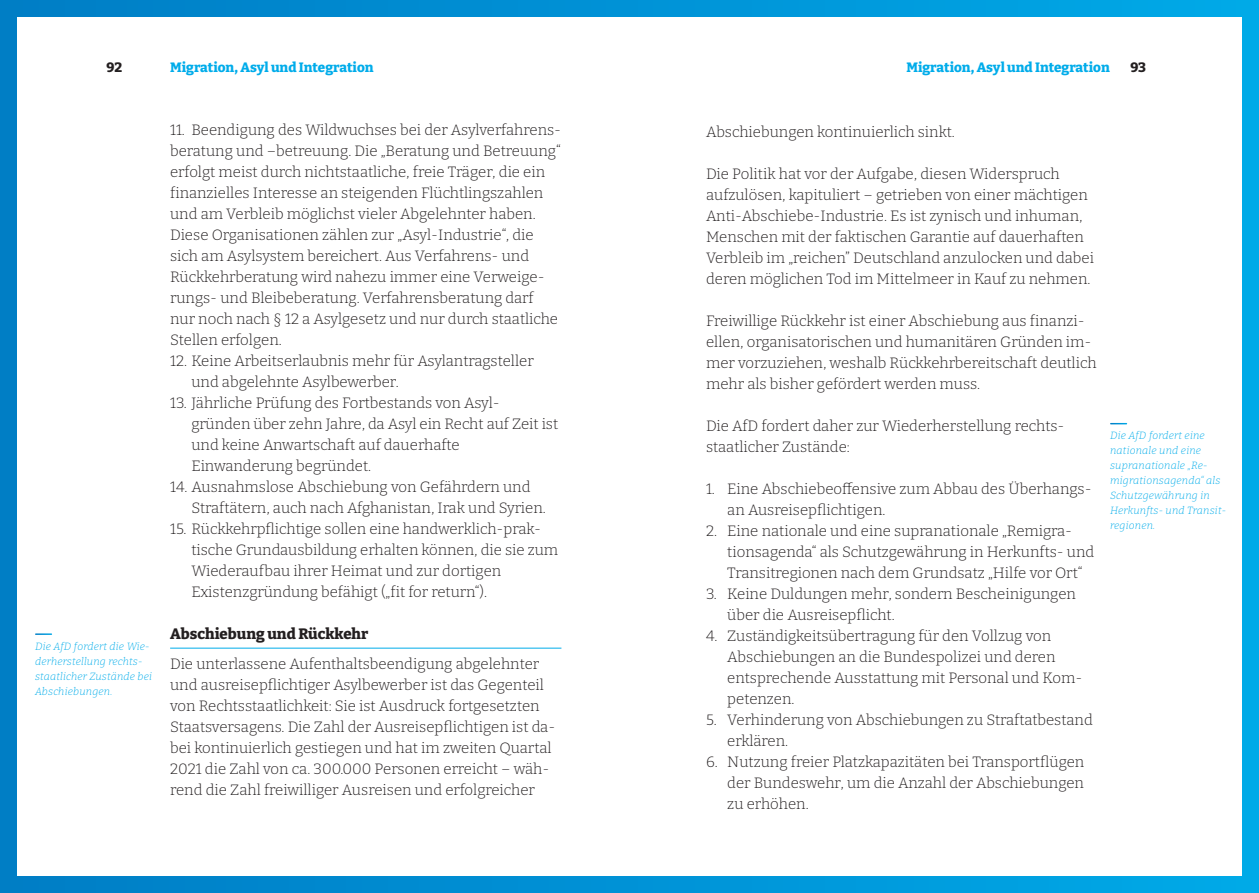
<style>
.page{position:relative;width:1259px;height:893px;background:#fff}
.page>*{position:absolute;margin:0;border:0;box-sizing:border-box;transform-origin:0 0}
.t1{font:300 15px/21px "Bitter";color:#231f20}
.t2{font:800 15px "Bitter";color:#231f20}
.t3{font:800 13.5px "Bitter";color:#00acea}
.t4{font:800 13.5px "Bitter";color:#231f20}
.t5{font:italic 300 10.5px/15px "Bitter";letter-spacing:.02em;color:#00acea}
</style>
<div class="page">
<div style="left:0;top:0;width:1259px;height:893px;background:linear-gradient(to right,#007dc5,#00a9e8)"></div>
<div style="left:17px;top:17px;width:1225px;height:859px;background:#fff"></div>
<hr style="left:170px;top:648px;width:391px;height:1px;background:#00acea">
<svg style="left:1110px;top:423px;width:17px;height:1px"></svg>
<svg style="left:35px;top:633px;width:17px;height:2px"></svg>
<p class="t4" style="left:106px;top:59px;width:17px">92</p>
<p class="t3" style="left:170px;top:59px;width:205px">Migration, Asyl und Integration</p>
<p class="t5" style="left:35px;top:638px;width:119px">Die AfD fordert die Wie&shy;derherstellung rechts&shy;staatlicher Zustände bei<br>Abschiebungen.</p>
<p class="t1" style="left:170px;top:119px;width:392px">11. Beendigung des Wildwuchses bei der Asylverfahrens&shy;beratung und –betreuung. Die „Beratung und Betreuung“ erfolgt meist durch nichtstaatliche, freie Träger, die ein finanzielles Interesse an steigenden Flüchtlingszahlen und am Verbleib möglichst vieler Abgelehnter haben.<br>Diese Organisationen zählen zur „Asyl-Industrie“, die sich am Asylsystem bereichert. Aus Verfahrens- und Rückkehrberatung wird nahezu immer eine Verweige&shy;rungs- und Bleibeberatung. Verfahrensberatung darf nur noch nach § 12 a Asylgesetz und nur durch staatliche Stellen erfolgen.</p>
<p class="t1" style="left:191px;top:350px;width:344px;text-indent:-21px">12. Keine Arbeitserlaubnis mehr für Asylantragsteller und abgelehnte Asylbewerber.</p>
<p class="t1" style="left:191px;top:392px;width:368px;text-indent:-21px">13. Jährliche Prüfung des Fortbestands von Asyl&shy;gründen über zehn Jahre, da Asyl ein Recht auf Zeit ist und keine Anwartschaft auf dauerhafte Einwanderung begründet.</p>
<p class="t1" style="left:191px;top:476px;width:356px;text-indent:-21px">14. Ausnahmslose Abschiebung von Gefährdern und<br>Straftätern, auch nach Afghanistan, Irak und Syrien.</p>
<p class="t1" style="left:191px;top:518px;width:368px;text-indent:-21px">15. Rückkehrpflichtige sollen eine handwerklich-prak&shy;tische Grundausbildung erhalten können, die sie zum Wiederaufbau ihrer Heimat und zur dortigen Existenzgründung befähigt („fit for return“).</p>
<p class="t2" style="left:170px;top:624px;width:200px">Abschiebung und Rückkehr</p>
<p class="t1" style="left:170px;top:653px;width:387px">Die unterlassene Aufenthaltsbeendigung abgelehnter und ausreisepflichtiger Asylbewerber ist das Gegenteil von Rechtsstaatlichkeit: Sie ist Ausdruck fortgesetzten Staatsversagens. Die Zahl der Ausreisepflichtigen ist da&shy;bei kontinuierlich gestiegen und hat im zweiten Quartal 2021 die Zahl von ca. 300.000 Personen erreicht – wäh&shy;rend die Zahl freiwilliger Ausreisen und erfolgreicher</p>
<p class="t3" style="left:906px;top:59px;width:205px">Migration, Asyl und Integration</p>
<p class="t4" style="left:1130px;top:59px;width:17px">93</p>
<p class="t1" style="left:706px;top:121px;width:250px">Abschiebungen kontinuierlich sinkt.</p>
<p class="t1" style="left:706px;top:163px;width:389px">Die Politik hat vor der Aufgabe, diesen Widerspruch aufzulösen, kapituliert – getrieben von einer mächtigen Anti-Abschiebe-Industrie. Es ist zynisch und inhuman, Menschen mit der faktischen Garantie auf dauerhaften Verbleib im „reichen” Deutschland anzulocken und dabei deren möglichen Tod im Mittelmeer in Kauf zu nehmen.</p>
<p class="t1" style="left:706px;top:310px;width:392px">Freiwillige Rückkehr ist einer Abschiebung aus finanzi&shy;ellen, organisatorischen und humanitären Gründen im&shy;mer vorzuziehen, weshalb Rückkehrbereitschaft deutlich mehr als bisher gefördert werden muss.</p>
<p class="t1" style="left:706px;top:415px;width:360px">Die AfD fordert daher zur Wiederherstellung rechts&shy;staatlicher Zustände:</p>
<p class="t1" style="left:727px;top:478px;width:366px;text-indent:-21px">1. Eine Abschiebeoffensive zum Abbau des Überhangs&shy;an Ausreisepflichtigen.</p>
<p class="t1" style="left:727px;top:520px;width:368px;text-indent:-21px">2. Eine nationale und eine supranationale „Remigra&shy;tionsagenda“ als Schutzgewährung in Herkunfts- und<br>Transitregionen nach dem Grundsatz „Hilfe vor Ort“</p>
<p class="t1" style="left:727px;top:583px;width:350px;text-indent:-21px">3. Keine Duldungen mehr, sondern Bescheinigungen über die Ausreisepflicht.</p>
<p class="t1" style="left:727px;top:625px;width:356px;text-indent:-21px">4. Zuständigkeitsübertragung für den Vollzug von Abschiebungen an die Bundespolizei und deren entsprechende Ausstattung mit Personal und Kom&shy;petenzen.</p>
<p class="t1" style="left:727px;top:709px;width:367px;text-indent:-21px">5. Verhinderung von Abschiebungen zu Straftatbestand erklären.</p>
<p class="t1" style="left:727px;top:751px;width:358px;text-align:justify;text-indent:-21px">6. Nutzung freier Platzkapazitäten bei Transportflügen der Bundeswehr, um die Anzahl der Abschiebungen zu erhöhen.</p>
<p class="t5" style="left:1110px;top:428px;width:117px">Die AfD fordert eine nationale und eine supranationale „Re&shy;migrationsagenda“ als<br>Schutzgewährung in<br>Herkunfts- und Transit&shy;regionen.</p>
</div>
